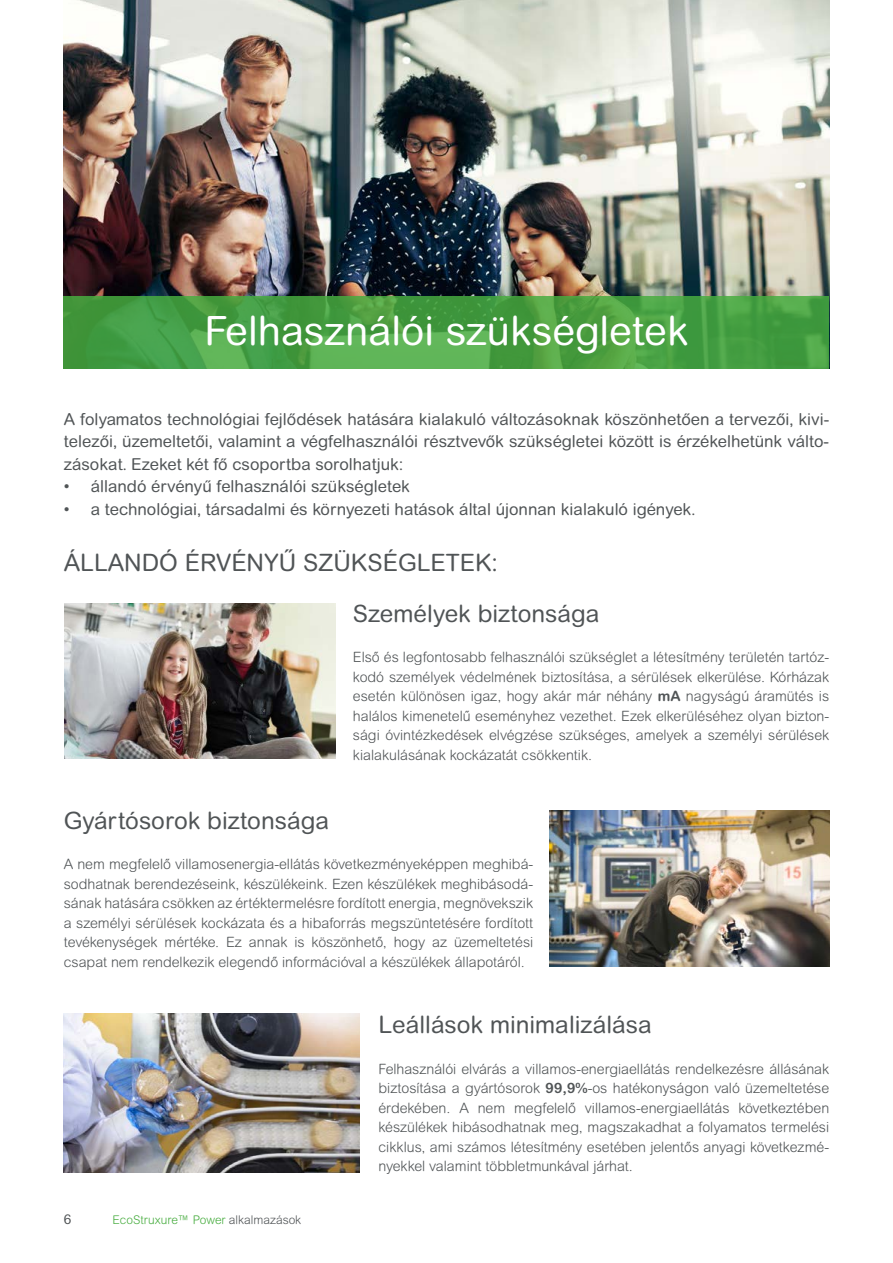
<style>
.page{position:relative;width:893px;height:1263px;background:#fff}
.page>*{position:absolute;margin:0;border:0;box-sizing:border-box;transform-origin:0 0}
.t1{font:40.5px "Arial Rounded MT Pro";color:#fff}
.t2{font:24px "Arial Rounded MT Pro";color:#505456}
.t3{font:16.5px/22.5px "Arial Rounded MT Pro";color:#505456;text-align:justify}
.t4{font:300 14.25px/19.5px "Arial Rounded MT Pro";color:#505456;text-align:justify}
.t5{font:13.5px "Arial Rounded MT Pro";color:#505456}
.t6{font:300 12px "Arial Rounded MT Pro";color:#48ad40}
.s1{font-weight:700}
.s2{color:#505456}
</style>
<div class="page">
<img style="left:64px;top:0;width:765px;height:296px">
<svg style="left:64px;top:296px;width:765px;height:73px;background:#49a044"></svg>
<img style="left:64px;top:604px;width:272px;height:154px">
<img style="left:64px;top:1013px;width:296px;height:159px">
<img style="left:550px;top:811px;width:279px;height:155px">
<h1 class="t1" style="left:204px;top:307px;width:486px">Felhasználói szükségletek</h1>
<p class="t3" style="left:64px;top:408px;width:767px">A folyamatos technológiai fejlődések hatására kialakuló változásoknak köszönhetően a tervezői, kivi&shy;telezői, üzemeltetői, valamint a végfelhasználói résztvevők szükségletei között is érzékelhetünk válto&shy;zásokat. Ezeket két fő csoportba sorolhatjuk:</p>
<p class="t3" style="left:64px;top:476px;width:348px">• állandó érvényű felhasználói szükségletek</p>
<p class="t3" style="left:64px;top:498px;width:633px">• a technológiai, társadalmi és környezeti hatások által újonnan kialakuló igények.</p>
<h2 class="t2" style="left:64px;top:548px;width:435px">ÁLLANDÓ ÉRVÉNYŰ SZÜKSÉGLETEK:</h2>
<h2 class="t2" style="left:353px;top:599px;width:248px">Személyek biztonsága</h2>
<p class="t4" style="left:353px;top:648px;width:478px">Első és legfontosabb felhasználói szükséglet a létesítmény területén tartóz&shy;kodó személyek védelmének biztosítása, a sérülések elkerülése. Kórházak esetén különösen igaz, hogy akár már néhány <span class="s1">mA</span> nagyságú áramütés is halálos kimenetelű eseményhez vezethet. Ezek elkerüléséhez olyan bizton&shy;sági óvintézkedések elvégzése szükséges, amelyek a személyi sérülések kialakulásának kockázatát csökkentik.</p>
<h2 class="t2" style="left:64px;top:806px;width:267px">Gyártósorok biztonsága</h2>
<p class="t4" style="left:64px;top:855px;width:471px">A nem megfelelő villamosenergia-ellátás következményeképpen meghibá&shy;sodhatnak berendezéseink, készülékeink. Ezen készülékek meghibásodá&shy;sának hatására csökken az értéktermelésre fordított energia, megnövekszik a személyi sérülések kockázata és a hibaforrás megszüntetésére fordított tevékenységek mértéke. Ez annak is köszönhető, hogy az üzemeltetési csapat nem rendelkezik elegendő információval a készülékek állapotáról.</p>
<p class="t5" style="left:64px;top:1211px;width:9px">6</p>
<p class="t6" style="left:113px;top:1213px;width:190px">EcoStruxure™ Power <span class="s2">alkalmazások</span></p>
<h2 class="t2" style="left:378px;top:1010px;width:275px">Leállások minimalizálása</h2>
<p class="t4" style="left:378px;top:1059px;width:452px">Felhasználói elvárás a villamos-energiaellátás rendelkezésre állásának biztosítása a gyártósorok <span class="s1">99,9%</span>-os hatékonyságon való üzemeltetése érdekében. A nem megfelelő villamos-energiaellátás következtében készülékek hibásodhatnak meg, magszakadhat a folyamatos termelési cikklus, ami számos létesítmény esetében jelentős anyagi következmé&shy;nyekkel valamint többletmunkával járhat.</p>
</div>
